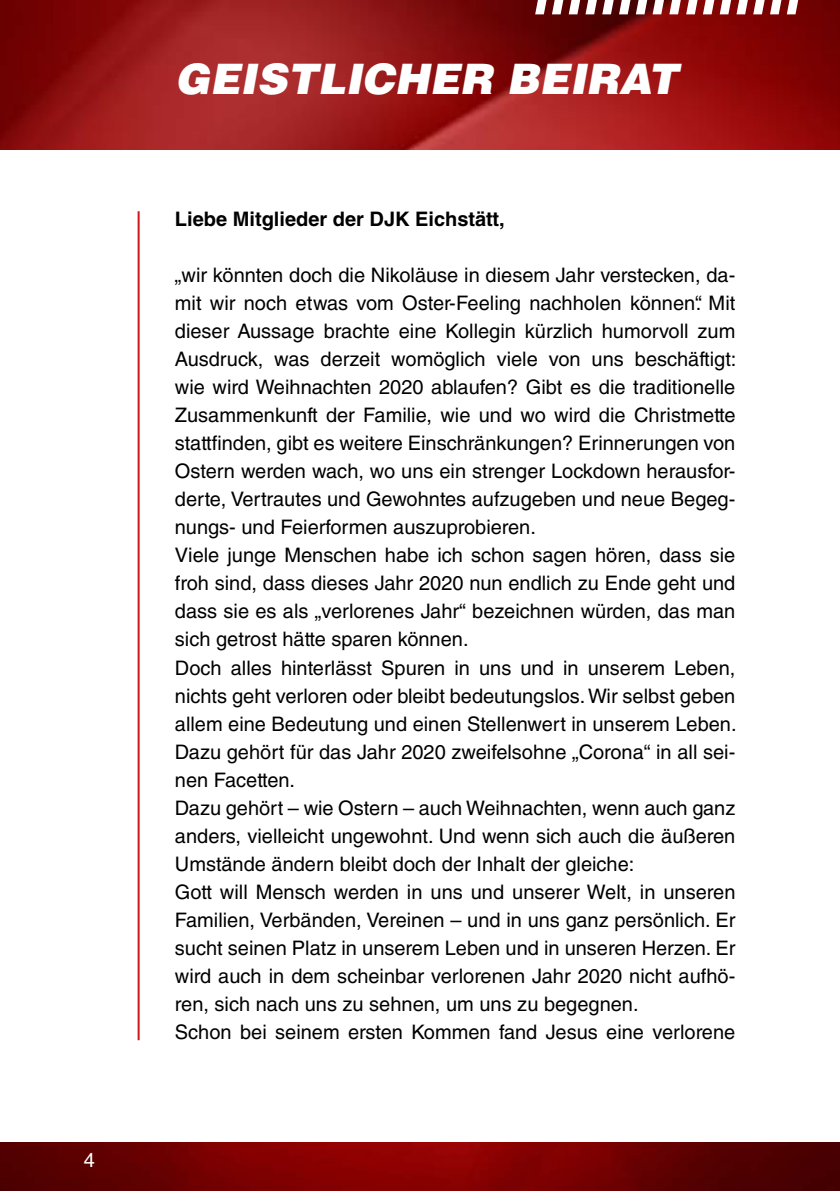
<style>
.page{position:relative;width:840px;height:1191px;background:#fff}
.page>*{position:absolute;margin:0;border:0;box-sizing:border-box;transform-origin:0 0}
.t1{font:italic 900 42px "Helvetica LT Std";color:#fff}
.t2{font:20px/28px "Helvetica LT Std";color:#000}
.t3{font:700 20px "Helvetica LT Std";color:#000}
.t4{font:20px "Helvetica LT Std";color:#fff}
</style>
<div class="page">
<img style="left:0;top:0;width:839px;height:149px">
<img style="left:0;top:1142px;width:839px;height:49px">
<svg style="left:535px;top:0;width:44px;height:14px"></svg>
<svg style="left:585px;top:0;width:11px;height:14px"></svg>
<svg style="left:602px;top:0;width:61px;height:14px"></svg>
<svg style="left:669px;top:0;width:61px;height:14px"></svg>
<svg style="left:736px;top:0;width:61px;height:14px"></svg>
<hr style="left:137px;top:211px;width:2px;height:829px;background:#cd171a">
<p class="t4" style="left:84px;top:1148px;width:13px">4</p>
<h1 class="t1" style="left:175px;top:51px;width:504px">GEISTLICHER BEIRAT</h1>
<p class="t3" style="left:175px;top:207px;width:331px">Liebe Mitglieder der DJK Eichstätt,</p>
<p class="t2" style="left:175px;top:261px;width:563px">„wir könnten doch die Nikoläuse in diesem Jahr verstecken, da&shy;mit wir noch etwas vom Oster-Feeling nachholen können“. Mit dieser Aussage brachte eine Kollegin kürzlich humorvoll zum Ausdruck, was derzeit womöglich viele von uns beschäftigt: wie wird Weihnachten 2020 ablaufen? Gibt es die traditionelle Zusammenkunft der Familie, wie und wo wird die Christmette stattfinden, gibt es weitere Einschränkungen? Erinnerungen von Ostern werden wach, wo uns ein strenger Lockdown herausfor&shy;derte, Vertrautes und Gewohntes aufzugeben und neue Begeg&shy;nungs- und Feierformen auszuprobieren.<br>Viele junge Menschen habe ich schon sagen hören, dass sie froh sind, dass dieses Jahr 2020 nun endlich zu Ende geht und dass sie es als „verlorenes Jahr“ bezeichnen würden, das man sich getrost hätte sparen können.<br>Doch alles hinterlässt Spuren in uns und in unserem Leben, nichts geht verloren oder bleibt bedeutungslos. Wir selbst geben allem eine Bedeutung und einen Stellenwert in unserem Leben.<br>Dazu gehört für das Jahr 2020 zweifelsohne „Corona“ in all sei&shy;nen Facetten.<br>Dazu gehört – wie Ostern – auch Weihnachten, wenn auch ganz anders, vielleicht ungewohnt. Und wenn sich auch die äußeren Umstände ändern bleibt doch der Inhalt der gleiche:<br>Gott will Mensch werden in uns und unserer Welt, in unseren Familien, Verbänden, Vereinen – und in uns ganz persönlich. Er sucht seinen Platz in unserem Leben und in unseren Herzen. Er wird auch in dem scheinbar verlorenen Jahr 2020 nicht aufhö&shy;ren, sich nach uns zu sehnen, um uns zu begegnen.<br>Schon bei seinem ersten Kommen fand Jesus eine verlorene</p>
</div>
